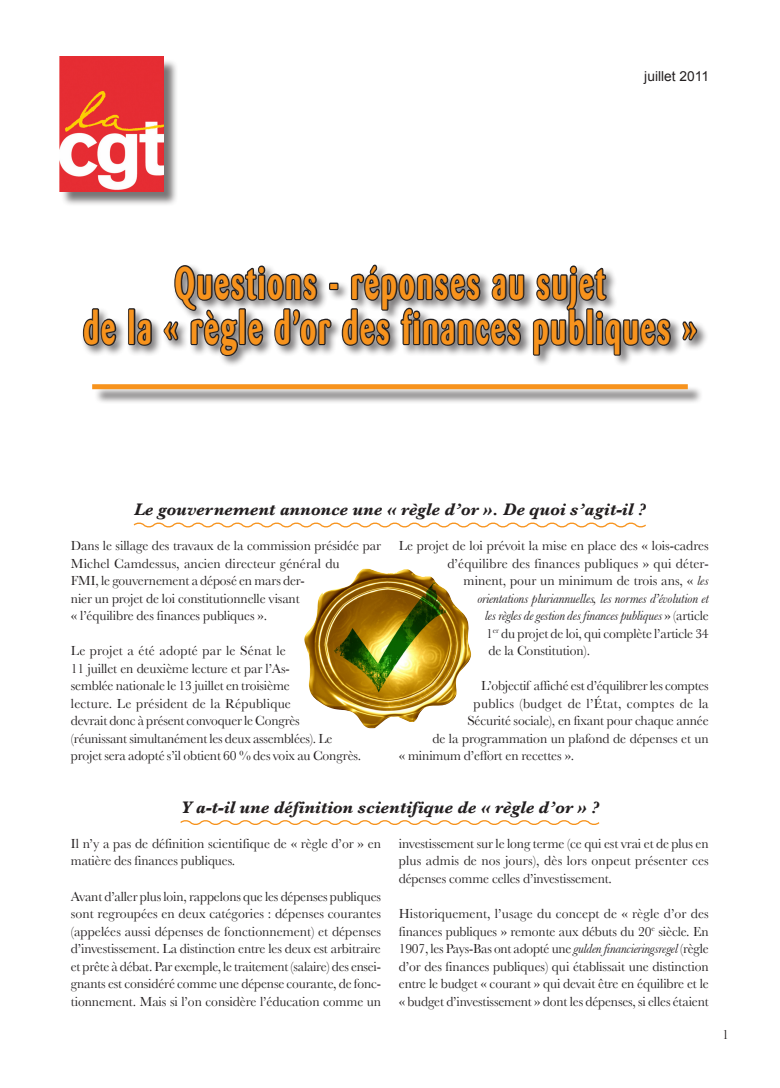
<style>
.page{position:relative;width:780px;height:1088px;background:#fff}
.page>*{position:absolute;margin:0;border:0;box-sizing:border-box;transform-origin:0 0}
.t1{font:700 45px/45px "Barmeno";letter-spacing:.07em;color:#f7931d;text-align:center;scale:.67 1}
.sous_titre{font:italic 700 17.5px "Baskerville";color:#231f20}
.texte{font:13.75px/17.5px "Baskerville";letter-spacing:-.01em;color:#231f20}
.texte-2{font:italic 13.75px "Baskerville";letter-spacing:-.01em;color:#231f20}
.texte-3{font:13.75px "Baskerville";letter-spacing:.01em;color:#231f20}
.texte-4{font:13.75px "Baskerville";letter-spacing:.02em;color:#231f20}
.t2{font:13.75px "Arial";color:#231f20}
.s1{font-style:italic}
.s2{font-style:normal}
</style>
<div class="page">
<div style="left:61px;top:59px;width:117px;height:148px;background:#231f20;opacity:.61"></div>
<img style="left:59px;top:57px;width:104px;height:134px">
<svg style="left:133px;top:522px;width:513px;height:6px"></svg>
<svg style="left:180px;top:820px;width:420px;height:5px"></svg>
<img style="left:304px;top:569px;width:167px;height:159px">
<div style="left:94px;top:386px;width:609px;height:18px;background:#231f20;opacity:.75"></div>
<div style="left:92px;top:384px;width:595px;height:5px;background:#f7931d"></div>
<div style="left:81px;top:263px;width:627px;height:104px;background:#231f20;opacity:.6"></div>
<div style="left:329px;top:283px;width:9px;height:7px;border:2px solid #231f20"></div>
<svg style="left:82px;top:307px;width:35px;height:40px"></svg>
<div style="left:128px;top:308px;width:7px;height:37px;border:2px solid #231f20"></div>
<svg style="left:136px;top:317px;width:17px;height:30px"></svg>
<svg style="left:162px;top:264px;width:171px;height:93px"></svg>
<svg style="left:340px;top:263px;width:332px;height:94px"></svg>
<svg style="left:681px;top:319px;width:17px;height:23px"></svg>
<p class="t2" style="left:644px;top:67px;width:66px">juillet 2011</p>
<p class="t1" style="left:83px;top:261px;width:916px">Questions - réponses au sujet<br>de la « règle d’or des finances publiques »</p>
<p class="sous_titre" style="left:134px;top:499px;width:513px">Le gouvernement annonce une « règle d’or ». De quoi s’agit-il ?</p>
<p class="texte" style="left:71px;top:537px;width:311px">Dans le sillage des travaux de la commission présidée par Michel Camdessus, ancien directeur général du<br>FMI, le gouvernement a déposé en mars der-<br>nier un projet de loi constitutionnelle visant<br>« l’équilibre des finances publiques ».</p>
<p class="texte" style="left:71px;top:642px;width:291px">Le projet a été adopté par le Sénat le<br>11 juillet en deuxième lecture et par l’As-<br>semblée nationale le 13 juillet en troisième<br>lecture. Le président de la République<br>devrait donc à présent convoquer le Congrès<br>(réunissant simultanément les deux assemblées). Le projet sera adopté s’il obtient 60 % des voix au Congrès.</p>
<p class="texte" style="left:399px;top:537px;width:311px">Le projet de loi prévoit la mise en place des « lois-cadres</p>
<p class="texte-3" style="left:447px;top:555px;width:263px">d’équilibre des finances publiques » qui déter-</p>
<p class="texte" style="left:463px;top:572px;width:247px">minent, pour un minimum de trois ans, « <span class="s1">les</span></p>
<p class="texte-2" style="left:477px;top:590px;width:233px">orientations pluriannuelles, les normes d’évolution et</p>
<p class="texte-2" style="left:485px;top:608px;width:225px">les règles de gestion des finances publiques <span class="s2">» (article</span></p>
<p class="texte" style="left:486px;top:624px;width:224px">1<sup>er</sup> du projet de loi, qui complète l’article 34</p>
<p class="texte" style="left:488px;top:642px;width:103px">de la Constitution).</p>
<p class="texte" style="left:481px;top:677px;width:229px">L’objectif affiché est d’équilibrer les comptes</p>
<p class="texte-4" style="left:473px;top:695px;width:236px">publics (budget de l’État, comptes de la</p>
<p class="texte" style="left:467px;top:712px;width:243px">Sécurité sociale), en fixant pour chaque année</p>
<p class="texte" style="left:432px;top:729px;width:278px">de la programmation un plafond de dépenses et un</p>
<p class="texte" style="left:399px;top:747px;width:177px">« minimum d’effort en recettes ».</p>
<p class="sous_titre" style="left:181px;top:797px;width:420px">Y a-t-il une définition scientifique de « règle d’or » ?</p>
<p class="texte" style="left:71px;top:834px;width:311px">Il n’y a pas de définition scientifique de « règle d’or » en matière des finances publiques.</p>
<p class="texte" style="left:71px;top:887px;width:312px;text-align:justify">Avant d’aller plus loin, rappelons que les dépenses publiques sont regroupées en deux catégories : dépenses courantes (appelées aussi dépenses de fonctionnement) et dépenses d’investissement. La distinction entre les deux est arbitraire et prête à débat. Par exemple, le traitement (salaire) des ensei&shy;gnants est considéré comme une dépense courante, de fonc&shy;tionnement. Mais si l’on considère l’éducation comme un</p>
<p class="texte" style="left:399px;top:834px;width:311px;text-align:justify">investissement sur le long terme (ce qui est vrai et de plus en plus admis de nos jours), dès lors onpeut présenter ces dépenses comme celles d’investissement.</p>
<p class="texte" style="left:399px;top:904px;width:311px;text-align:justify">Historiquement, l’usage du concept de « règle d’or des finances publiques » remonte aux débuts du 20<sup>e</sup> siècle. En 1907, les Pays-Bas ont adopté une <span class="s1">gulden financieringsregel</span> (règle d’or des finances publiques) qui établissait une distinction entre le budget « courant » qui devait être en équilibre et le « budget d’investissement » dont les dépenses, si elles étaient</p>
<p class="texte" style="left:722px;top:1025px;width:8px">1</p>
</div>
